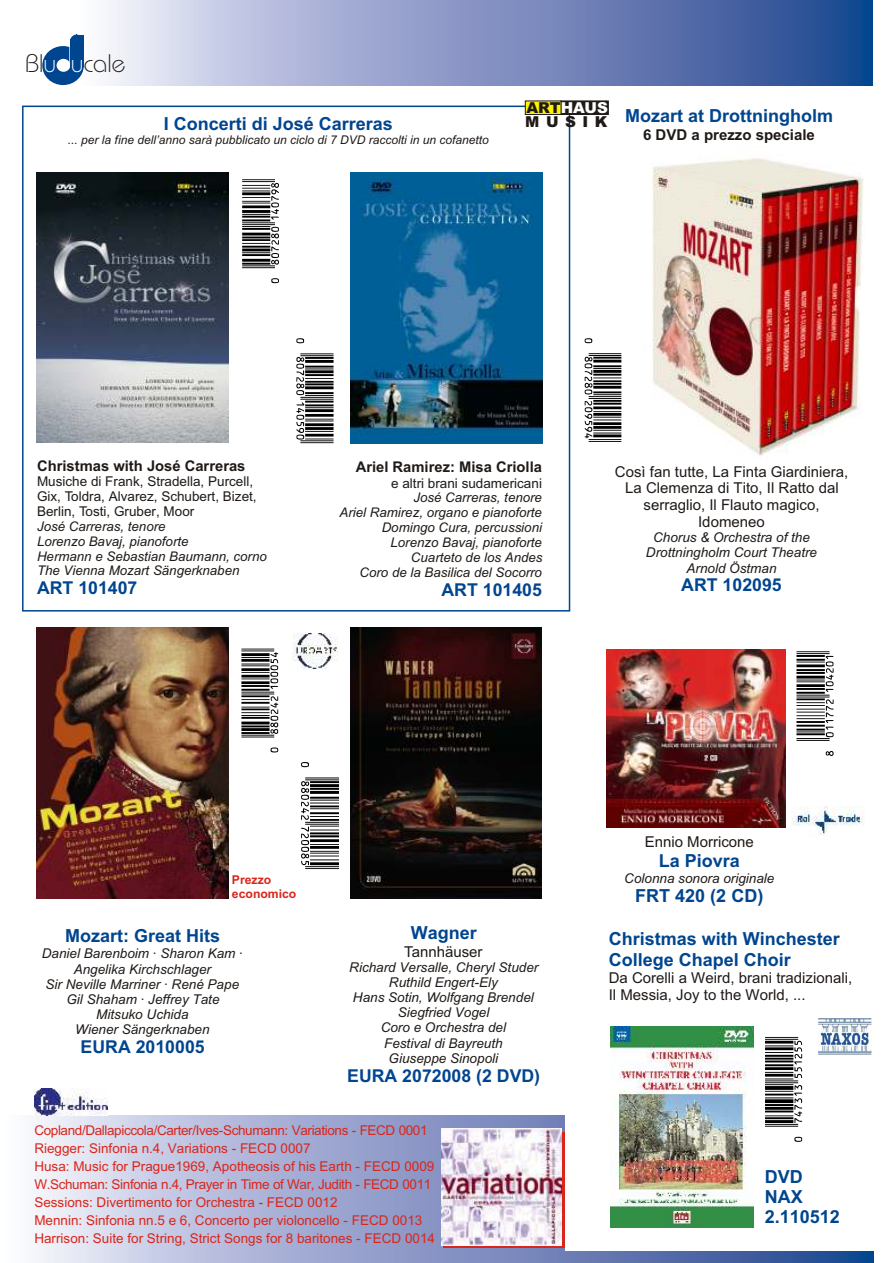
<style>
.page{position:relative;width:894px;height:1263px;background:#fff}
.page>*{position:absolute;margin:0;border:0;box-sizing:border-box;transform-origin:0 0}
.t1{font:75.75px "UPC Half";color:#000}
.t2{font:74.25px "UPC Half";color:#000}
.t3{font:74.1px "UPC Half";color:#000}
.t4{font:73.65px "UPC Half";color:#000}
.t5{font:73.5px "UPC Half";color:#000}
.t6{font:73.35px "UPC Half";color:#000}
.t7{font:25.35px "Bauhaus Lt BT";color:#1f1a17}
.t8{font:700 18px/20.1px "Arial";color:#00458f}
.t9{font:700 17.7px "Arial";color:#00458f}
.t10{font:15px/16.8px "Arial";color:#1f1a17;text-align:center}
.t11{font:700 15px "Arial";color:#1f1a17}
.t12{font:900 15px/13.8px "Arial";color:#1f1a17}
.t13{font:700 14.7px "Arial";color:#1f1a17}
.t14{font:13.5px/18.1px "Arial";color:#d9261c}
.t15{font:italic 13.5px/15.1px "Arial";color:#1f1a17;text-align:center}
.t16{font:13.5px/15.1px "Arial";color:#1f1a17}
.t17{font:italic 13.35px/14.9px "Arial";color:#1f1a17}
.t18{font:700 12.15px/13.6px "Arial";color:#d9261c}
.t19{font:italic 12px "Arial";color:#1f1a17}
.s1{color:#fff}
</style>
<div class="page">
<div style="left:22px;top:106px;width:548px;height:506px;background:#fff;border:2px solid #00458f"></div>
<img style="left:75px;top:0;width:798px;height:85px">
<div style="left:42px;top:46px;width:42px;height:39px;background:#00458f;border-radius:50%"></div>
<div style="left:57px;top:59px;width:13px;height:13px;background:#fff;border-radius:50%"></div>
<svg style="left:69px;top:34px;width:15px;height:29px"></svg>
<img style="left:32px;top:1116px;width:841px;height:147px">
<img style="left:606px;top:649px;width:180px;height:178px">
<div style="left:566px;top:1112px;width:328px;height:139px;background:#fff"></div>
<img style="left:652px;top:158px;width:212px;height:298px">
<img style="left:37px;top:172px;width:192px;height:271px">
<img style="left:350px;top:172px;width:193px;height:271px">
<img style="left:37px;top:627px;width:191px;height:272px">
<img style="left:350px;top:627px;width:192px;height:272px">
<svg style="left:443px;top:1132px;width:122px;height:116px"></svg>
<img style="left:441px;top:1128px;width:120px;height:117px">
<img style="left:610px;top:1026px;width:143px;height:202px">
<img style="left:791px;top:807px;width:73px;height:28px">
<img style="left:35px;top:1088px;width:72px;height:27px">
<img style="left:292px;top:633px;width:46px;height:35px">
<div style="left:561px;top:101px;width:48px;height:14px;background:#1f1a17"></div>
<div style="left:525px;top:101px;width:36px;height:14px;background:#fff500;border:1px solid #1f1a17"></div>
<img style="left:819px;top:1019px;width:53px;height:36px">
<h3 class="t7" style="left:25px;top:53px;width:102px">Bl<span class="s1">u u</span>cale</h3>
<h3 class="t8" style="left:164px;top:115px;width:231px">I Concerti di José Carreras</h3>
<p class="t19" style="left:68px;top:136px;width:423px">... per la fine dell’anno sarà pubblicato un ciclo di 7 DVD raccolti in un cofanetto</p>
<h3 class="t4" style="left:210px;top:283px;width:112px;rotate:-90deg">¶xIAHCIAy140798z</h3>
<h2 class="t2" style="left:365px;top:338px;width:113px;rotate:90deg">¶xIAHCIAy140590z</h2>
<p class="t12" style="left:525px;top:102px;width:84px">ART<span class="s1">HAUS<br></span>MUSIK</p>
<h3 class="t8" style="left:625px;top:108px;width:210px">Mozart at Drottningholm</h3>
<p class="t11" style="left:643px;top:129px;width:173px">6 DVD a prezzo speciale</p>
<h3 class="t6" style="left:653px;top:338px;width:112px;rotate:90deg">¶xIAHCIAy209594z</h3>
<p class="t13" style="left:37px;top:460px;width:210px">Christmas with José Carreras</p>
<p class="t16" style="left:37px;top:475px;width:221px">Musiche di Frank, Stradella, Purcell,<br>Gix, Toldra, Alvarez, Schubert, Bizet,<br>Berlin, Tosti, Gruber, Moor</p>
<p class="t17" style="left:37px;top:520px;width:231px">José Carreras, tenore<br>Lorenzo Bavaj, pianoforte<br>Hermann e Sebastian Baumann, corno<br>The Vienna Mozart Sängerknaben</p>
<h3 class="t9" style="left:37px;top:581px;width:102px">ART 101407</h3>
<h3 class="t5" style="left:210px;top:752px;width:112px;rotate:-90deg">¶xIACECy1 054z</h3>
<p class="t13" style="left:356px;top:461px;width:188px">Ariel Ramirez: Misa Criolla</p>
<p class="t16" style="left:391px;top:476px;width:152px">e altri brani sudamericani</p>
<p class="t17" style="left:340px;top:492px;width:204px;text-align:right">José Carreras, tenore<br>Ariel Ramirez, organo e pianoforte<br>Domingo Cura, percussioni<br>Lorenzo Bavaj, pianoforte<br>Cuarteto de los Andes<br>Coro de la Basilica del Socorro</p>
<h3 class="t9" style="left:442px;top:583px;width:102px">ART 101405</h3>
<h1 class="t1" style="left:372px;top:762px;width:115px;rotate:90deg">¶xIACECy72085z</h1>
<h3 class="t8" style="left:65px;top:928px;width:157px">Mozart: Great Hits</h3>
<p class="t18" style="left:232px;top:874px;width:66px">Prezzo economico</p>
<p class="t15" style="left:42px;top:947px;width:203px">Daniel Barenboim · Sharon Kam ·<br>Angelika Kirchschlager<br>Sir Neville Marriner · René Pape<br>Gil Shaham · Jeffrey Tate<br>Mitsuko Uchida<br>Wiener Sängerknaben</p>
<h3 class="t9" style="left:81px;top:1040px;width:126px">EURA 2010005</h3>
<h3 class="t8" style="left:411px;top:925px;width:68px">Wagner</h3>
<p class="t10" style="left:404px;top:944px;width:80px">Tannhäuser</p>
<p class="t15" style="left:349px;top:961px;width:191px">Richard Versalle, Cheryl Studer<br>Ruthild Engert-Ely<br>Hans Sotin, Wolfgang Brendel<br>Siegfried Vogel<br>Coro e Orchestra del<br>Festival di Bayreuth<br>Giuseppe Sinopoli</p>
<h3 class="t9" style="left:347px;top:1069px;width:195px">EURA 2072008 (2 DVD)</h3>
<p class="t14" style="left:34px;top:1122px;width:402px">Copland/Dallapiccola/Carter/Ives-Schumann: Variations - FECD 0001<br>Riegger: Sinfonia n.4, Variations - FECD 0007<br>Husa: Music for Prague1969, Apotheosis of his Earth - FECD 0009<br>W.Schuman: Sinfonia n.4, Prayer in Time of War, Judith - FECD 0011<br>Sessions: Divertimento for Orchestra - FECD 0012<br>Mennin: Sinfonia nn.5 e 6, Concerto per violoncello - FECD 0013<br>Harrison: Suite for String, Strict Songs for 8 baritones - FECD 0014</p>
<p class="t10" style="left:615px;top:464px;width:235px">Così fan tutte, La Finta Giardiniera,<br>La Clemenza di Tito, Il Ratto dal serraglio, Il Flauto magico,<br>Idomeneo</p>
<p class="t15" style="left:646px;top:531px;width:173px">Chorus &amp; Orchestra of the<br>Drottningholm Court Theatre<br>Arnold Östman</p>
<h3 class="t9" style="left:681px;top:579px;width:102px">ART 102095</h3>
<h3 class="t3" style="left:765px;top:756px;width:113px;rotate:-90deg">ÊxALBRCy104201z</h3>
<p class="t10" style="left:645px;top:835px;width:111px">Ennio Morricone</p>
<p class="t15" style="left:624px;top:872px;width:152px">Colonna sonora originale</p>
<h3 class="t8" style="left:635px;top:844px;width:130px;line-height:35.2px;text-align:center">La Piovra<br>FRT 420 (2 CD)</h3>
<h3 class="t8" style="left:609px;top:931px;width:233px">Christmas with Winchester<br>College Chapel Choir</h3>
<p class="t10" style="left:609px;top:971px;width:245px;text-align:left">Da Corelli a Weird, brani tradizionali,<br>Il Messia, Joy to the World, ...</p>
<h2 class="t2" style="left:733px;top:1142px;width:113px;rotate:-90deg">¶xHEHDBDy5125z</h2>
<h3 class="t8" style="left:765px;top:1168px;width:77px">DVD<br>NAX<br>2.110512</h3>
</div>
